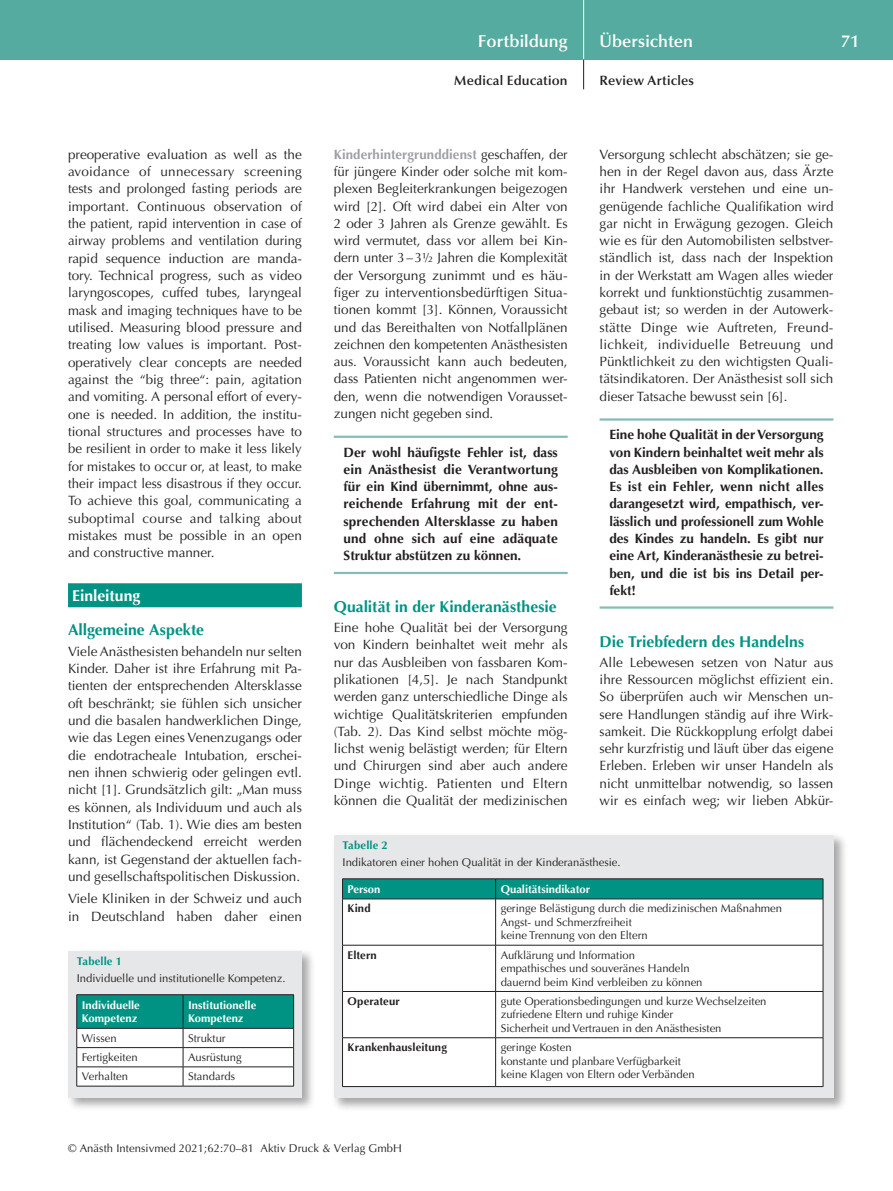
<style>
.page{position:relative;width:893px;height:1191px;background:#fff}
.page>*{position:absolute;margin:0;border:0;box-sizing:border-box;transform-origin:0 0}
.t1{font:600 17.25px "Optima";color:#fff}
.t2{font:700 15.75px "Optima";color:#009383}
.t3{font:700 15.75px "Optima";letter-spacing:-.005em;color:#fff}
.t4{font:13.5px/17.2px "Optima";color:#231f20;text-align:justify}
.t5{font:700 13.5px/17.2px "Optima";color:#231f20;text-align:justify}
.t6{font:600 13.5px "Optima";letter-spacing:.01em;color:#231f20}
.t7{font:11.25px/13.5px "Optima";color:#231f20}
.t8{font:700 11.25px/13.5px "Optima";color:#fff}
.t9{font:700 11.25px "Optima";letter-spacing:.01em;color:#231f20}
.t10{font:700 11.25px "Optima";letter-spacing:.01em;color:#009383}
.s1{font-weight:700;color:#9d9fa2}
</style>
<div class="page">
<div style="left:0;top:0;width:893px;height:60px;background:#55ab9f"></div>
<hr style="left:583px;top:0;width:1px;height:60px;background:#fff">
<svg style="left:583px;top:60px;width:1px;height:29px"></svg>
<div style="left:68px;top:583px;width:234px;height:24px;background:#009383"></div>
<hr style="left:334px;top:436px;width:234px;height:2px;background:#85bdb6">
<hr style="left:334px;top:572px;width:234px;height:2px;background:#85bdb6">
<hr style="left:600px;top:418px;width:233px;height:2px;background:#85bdb6">
<hr style="left:600px;top:606px;width:233px;height:2px;background:#85bdb6">
<div style="left:332px;top:832px;width:516px;height:279px;background:#231f20;opacity:.4"></div>
<div style="left:334px;top:834px;width:499px;height:263px;background:#e6e7e8"></div>
<div style="left:343px;top:899px;width:480px;height:187px;background:#fff"></div>
<svg style="left:342px;top:878px;width:482px;height:21px;background:#048d7e"></svg>
<hr style="left:342px;top:898px;width:154px;height:1px;background:#231f20">
<hr style="left:342px;top:899px;width:1px;height:46px;background:#231f20">
<hr style="left:496px;top:898px;width:327px;height:1px;background:#231f20">
<hr style="left:495px;top:899px;width:1px;height:46px;background:#231f20">
<hr style="left:823px;top:899px;width:1px;height:46px;background:#231f20">
<hr style="left:342px;top:945px;width:154px;height:1px;background:#231f20">
<hr style="left:342px;top:945px;width:1px;height:46px;background:#231f20">
<hr style="left:342px;top:991px;width:154px;height:1px;background:#231f20">
<hr style="left:342px;top:991px;width:1px;height:46px;background:#231f20">
<hr style="left:495px;top:991px;width:1px;height:46px;background:#231f20">
<hr style="left:823px;top:991px;width:1px;height:46px;background:#231f20">
<hr style="left:342px;top:1037px;width:154px;height:1px;background:#231f20">
<hr style="left:342px;top:1038px;width:1px;height:48px;background:#231f20">
<hr style="left:496px;top:1037px;width:327px;height:1px;background:#231f20">
<hr style="left:495px;top:1038px;width:1px;height:48px;background:#231f20">
<hr style="left:823px;top:1038px;width:1px;height:48px;background:#231f20">
<hr style="left:342px;top:1086px;width:154px;height:1px;background:#231f20">
<hr style="left:496px;top:1086px;width:327px;height:1px;background:#231f20">
<hr style="left:496px;top:945px;width:327px;height:1px;background:#231f20">
<hr style="left:495px;top:945px;width:1px;height:46px;background:#231f20">
<hr style="left:823px;top:945px;width:1px;height:46px;background:#231f20">
<hr style="left:496px;top:991px;width:327px;height:1px;background:#231f20">
<div style="left:66px;top:948px;width:250px;height:163px;background:#231f20;opacity:.4"></div>
<div style="left:68px;top:950px;width:234px;height:147px;background:#e6e7e8"></div>
<svg style="left:77px;top:994px;width:217px;height:91px;background:#98ccc6"></svg>
<hr style="left:77px;top:1085px;width:106px;height:1px;background:#231f20">
<hr style="left:183px;top:1085px;width:111px;height:1px;background:#231f20">
<p class="t4" style="left:68px;top:146px;width:235px">preoperative evaluation as well as the avoidance of unnecessary screening tests and prolonged fasting periods are important. Continuous observation of the patient, rapid intervention in case of airway problems and ventilation during rapid sequence induction are manda&shy;tory. Technical progress, such as video laryngoscopes, cuffed tubes, laryngeal mask and imaging techniques have to be utilised. Measuring blood pressure and treating low values is important. Post&shy;operatively clear concepts are needed against the “big three“: pain, agitation and vomiting. A personal effort of every&shy;one is needed. In addition, the institu&shy;tional structures and processes have to be resilient in order to make it less likely for mistakes to occur or, at least, to make their impact less disastrous if they occur.<br>To achieve this goal, communicating a suboptimal course and talking about mistakes must be possible in an open and constructive manner.</p>
<p class="t3" style="left:72px;top:586px;width:70px">Einleitung</p>
<p class="t2" style="left:68px;top:621px;width:138px">Allgemeine Aspekte</p>
<p class="t4" style="left:68px;top:642px;width:235px">Viele Anästhesisten behandeln nur selten Kinder. Daher ist ihre Erfahrung mit Pa&shy;tienten der entsprechenden Altersklasse oft beschränkt; sie fühlen sich unsicher und die basalen handwerklichen Dinge, wie das Legen eines Venenzugangs oder die endotracheale Intubation, erschei&shy;nen ihnen schwierig oder gelingen evtl. nicht [1]. Grundsätzlich gilt: „Man muss es können, als Individuum und auch als Institution“ (Tab. 1). Wie dies am besten und flächendeckend erreicht werden kann, ist Gegenstand der aktuellen fach&shy;und gesellschaftspolitischen Diskussion.</p>
<p class="t4" style="left:68px;top:890px;width:235px">Viele Kliniken in der Schweiz und auch in Deutschland haben daher einen</p>
<p class="t10" style="left:77px;top:955px;width:47px">Tabelle 1</p>
<p class="t7" style="left:77px;top:971px;width:210px">Individuelle und institutionelle Kompetenz.</p>
<p class="t8" style="left:82px;top:998px;width:60px">Individuelle<br>Kompetenz</p>
<p class="t8" style="left:188px;top:998px;width:70px">Institutionelle<br>Kompetenz</p>
<p class="t7" style="left:82px;top:1031px;width:36px">Wissen</p>
<p class="t7" style="left:188px;top:1031px;width:39px">Struktur</p>
<p class="t7" style="left:82px;top:1050px;width:57px">Fertigkeiten</p>
<p class="t7" style="left:188px;top:1050px;width:55px">Ausrüstung</p>
<p class="t7" style="left:82px;top:1069px;width:48px">Verhalten</p>
<p class="t7" style="left:188px;top:1069px;width:48px">Standards</p>
<p class="t1" style="left:478px;top:31px;width:91px">Fortbildung</p>
<p class="t1" style="left:600px;top:31px;width:95px">Übersichten</p>
<p class="t1" style="left:841px;top:31px;width:19px">71</p>
<p class="t6" style="left:454px;top:73px;width:115px">Medical Education</p>
<p class="t6" style="left:600px;top:73px;width:96px">Review Articles</p>
<p class="t4" style="left:334px;top:146px;width:235px;text-align:left"><span class="s1">Kinderhintergrunddienst</span> geschaffen, der für jüngere Kinder oder solche mit kom&shy;plexen Begleiterkrankungen beigezogen wird [2]. Oft wird dabei ein Alter von 2 oder 3 Jahren als Grenze gewählt. Es wird vermutet, dass vor allem bei Kin&shy;dern unter 3–3½ Jahren die Komplexität der Versorgung zunimmt und es häu-- figer zu interventionsbedürftigen Situa&shy;tionen kommt [3]. Können, Voraussicht und das Bereithalten von Notfallplänen zeichnen den kompetenten Anästhesisten aus. Voraussicht kann auch bedeuten, dass Patienten nicht angenommen wer&shy;den, wenn die notwendigen Vorausset&shy;zungen nicht gegeben sind.</p>
<p class="t5" style="left:344px;top:443px;width:216px">Der wohl häufigste Fehler ist, dass ein Anästhesist die Verantwortung für ein Kind übernimmt, ohne aus&shy;reichende Erfahrung mit der ent&shy;sprechenden Altersklasse zu haben und ohne sich auf eine adäquate Struktur abstützen zu können.</p>
<p class="t2" style="left:334px;top:597px;width:224px">Qualität in der Kinderanästhesie</p>
<p class="t4" style="left:334px;top:619px;width:235px">Eine hohe Qualität bei der Versorgung von Kindern beinhaltet weit mehr als nur das Ausbleiben von fassbaren Kom&shy;plikationen [4,5]. Je nach Standpunkt werden ganz unterschiedliche Dinge als wichtige Qualitätskriterien empfunden (Tab. 2). Das Kind selbst möchte mög&shy;lichst wenig belästigt werden; für Eltern und Chirurgen sind aber auch andere Dinge wichtig. Patienten und Eltern können die Qualität der medizinischen</p>
<p class="t4" style="left:600px;top:146px;width:235px;text-align:left">Versorgung schlecht abschätzen; sie ge&shy;hen in der Regel davon aus, dass Ärzte ihr Handwerk verstehen und eine un&shy;genügende fachliche Qualifikation wird gar nicht in Erwägung gezogen. Gleich wie es für den Automobilisten selbstver-- ständlich ist, dass nach der Inspektion in der Werkstatt am Wagen alles wieder korrekt und funktionstüchtig zusammen&shy;gebaut ist; so werden in der Autowerk&shy;stätte Dinge wie Auftreten, Freund&shy;lichkeit, individuelle Betreuung und Pünktlichkeit zu den wichtigsten Quali&shy;tätsindikatoren. Der Anästhesist soll sich dieser Tatsache bewusst sein [6].</p>
<p class="t5" style="left:609px;top:426px;width:216px">Eine hohe Qualität in der Versorgung von Kindern beinhaltet weit mehr als das Ausbleiben von Komplikationen.<br>Es ist ein Fehler, wenn nicht alles darangesetzt wird, empathisch, ver&shy;lässlich und professionell zum Wohle des Kindes zu handeln. Es gibt nur eine Art, Kinderanästhesie zu betrei&shy;ben, und die ist bis ins Detail per&shy;fekt!</p>
<p class="t2" style="left:600px;top:632px;width:206px">Die Triebfedern des Handelns</p>
<p class="t4" style="left:600px;top:653px;width:235px">Alle Lebewesen setzen von Natur aus ihre Ressourcen möglichst effizient ein.<br>So überprüfen auch wir Menschen un&shy;sere Handlungen ständig auf ihre Wirk&shy;samkeit. Die Rückkopplung erfolgt dabei sehr kurzfristig und läuft über das eigene Erleben. Erleben wir unser Handeln als nicht unmittelbar notwendig, so lassen wir es einfach weg; wir lieben Abkür-</p>
<p class="t10" style="left:343px;top:839px;width:47px">Tabelle 2</p>
<p class="t7" style="left:343px;top:855px;width:280px">Indikatoren einer hohen Qualität in der Kinderanästhesie.</p>
<p class="t8" style="left:348px;top:882px;width:34px">Person</p>
<p class="t8" style="left:501px;top:882px;width:91px">Qualitätsindikator</p>
<p class="t9" style="left:348px;top:902px;width:25px">Kind</p>
<p class="t7" style="left:501px;top:902px;width:283px">geringe Belästigung durch die medizinischen Maßnahmen<br>Angst- und Schmerzfreiheit<br>keine Trennung von den Eltern</p>
<p class="t9" style="left:348px;top:948px;width:31px">Eltern</p>
<p class="t7" style="left:501px;top:948px;width:203px">Aufklärung und Information empathisches und souveränes Handeln dauernd beim Kind verbleiben zu können</p>
<p class="t9" style="left:348px;top:994px;width:54px">Operateur</p>
<p class="t7" style="left:501px;top:994px;width:267px">gute Operationsbedingungen und kurze Wechselzeiten zufriedene Eltern und ruhige Kinder<br>Sicherheit und Vertrauen in den Anästhesisten</p>
<p class="t9" style="left:348px;top:1040px;width:101px">Krankenhausleitung</p>
<p class="t7" style="left:501px;top:1040px;width:195px">geringe Kosten<br>konstante und planbare Verfügbarkeit keine Klagen von Eltern oder Verbänden</p>
<p class="t7" style="left:68px;top:1142px;width:335px">© Anästh Intensivmed 2021;62:70–81 Aktiv Druck &amp; Verlag GmbH</p>
</div>
